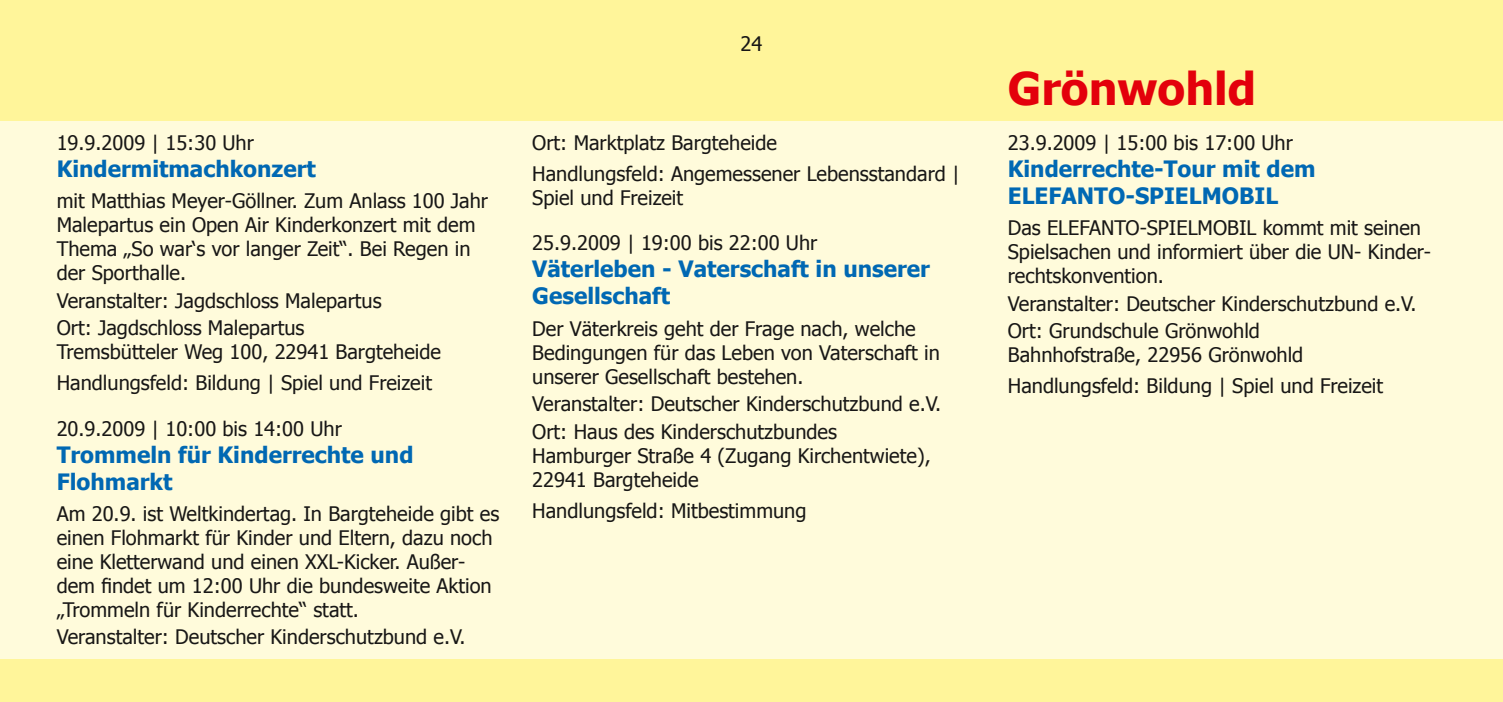
<style>
.page{position:relative;width:1503px;height:702px;background:#fff}
.page>*{position:absolute;margin:0;border:0;box-sizing:border-box;transform-origin:0 0}
.t1{font:700 45px "Tahoma";color:#e3000b}
.t2{font:700 22.5px/27px "Tahoma";color:#0068b3}
.t3{font:20px/24px "Tahoma";color:#181716}
</style>
<div class="page">
<div style="left:0;top:0;width:1502px;height:702px;background:#fffbdb"></div>
<div style="left:0;top:0;width:1502px;height:120px;background:#fff59a"></div>
<div style="left:0;top:659px;width:1502px;height:43px;background:#fff59a"></div>
<p class="t3" style="left:740px;top:30px;width:23px">24</p>
<p class="t3" style="left:57px;top:130px;width:199px">19.9.2009 | 15:30 Uhr</p>
<p class="t2" style="left:57px;top:154px;width:261px">Kindermitmachkonzert</p>
<p class="t3" style="left:57px;top:188px;width:433px">mit Matthias Meyer-Göllner. Zum Anlass 100 Jahr Malepartus ein Open Air Kinderkonzert mit dem Thema „So war‘s vor langer Zeit“. Bei Regen in der Sporthalle.</p>
<p class="t3" style="left:57px;top:286px;width:326px;line-height:27.5px">Veranstalter: Jagdschloss Malepartus<br>Ort: Jagdschloss Malepartus</p>
<p class="t3" style="left:57px;top:335px;width:386px;line-height:31px">Tremsbütteler Weg 100, 22941 Bargteheide<br>Handlungsfeld: Bildung | Spiel und Freizeit</p>
<p class="t3" style="left:57px;top:415px;width:287px">20.9.2009 | 10:00 bis 14:00 Uhr</p>
<p class="t2" style="left:57px;top:439px;width:358px">Trommeln für Kinderrechte und<br>Flohmarkt</p>
<p class="t3" style="left:57px;top:500px;width:444px">Am 20.9. ist Weltkindertag. In Bargteheide gibt es einen Flohmarkt für Kinder und Eltern, dazu noch eine Kletterwand und einen XXL-Kicker. Außer&shy;dem findet um 12:00 Uhr die bundesweite Aktion „Trommeln für Kinderrechte“ statt.</p>
<p class="t3" style="left:57px;top:624px;width:410px">Veranstalter: Deutscher Kinderschutzbund e.V.</p>
<p class="t3" style="left:532px;top:126px;width:429px;line-height:31px">Ort: Marktplatz Bargteheide<br>Handlungsfeld: Angemessener Lebensstandard |</p>
<p class="t3" style="left:532px;top:185px;width:152px">Spiel und Freizeit</p>
<p class="t3" style="left:532px;top:230px;width:287px">25.9.2009 | 19:00 bis 22:00 Uhr</p>
<p class="t2" style="left:532px;top:254px;width:399px">Väterleben - Vaterschaft in unserer<br>Gesellschaft</p>
<p class="t3" style="left:532px;top:315px;width:409px">Der Väterkreis geht der Frage nach, welche<br>Bedingungen für das Leben von Vaterschaft in unserer Gesellschaft bestehen.</p>
<p class="t3" style="left:532px;top:389px;width:410px;line-height:27.5px">Veranstalter: Deutscher Kinderschutzbund e.V.<br>Ort: Haus des Kinderschutzbundes</p>
<p class="t3" style="left:532px;top:442px;width:400px">Hamburger Straße 4 (Zugang Kirchentwiete),<br>22941 Bargteheide</p>
<p class="t3" style="left:532px;top:497px;width:276px">Handlungsfeld: Mitbestimmung</p>
<h1 class="t1" style="left:1007px;top:57px;width:250px">Grönwohld</h1>
<p class="t3" style="left:1007px;top:130px;width:287px">23.9.2009 | 15:00 bis 17:00 Uhr</p>
<p class="t2" style="left:1007px;top:154px;width:309px">Kinderrechte-Tour mit dem<br>ELEFANTO-SPIELMOBIL</p>
<p class="t3" style="left:1007px;top:215px;width:425px">Das ELEFANTO-SPIELMOBIL kommt mit seinen<br>Spielsachen und informiert über die UN- Kinder&shy;rechtskonvention.</p>
<p class="t3" style="left:1007px;top:289px;width:410px;line-height:27.5px">Veranstalter: Deutscher Kinderschutzbund e.V.<br>Ort: Grundschule Grönwohld</p>
<p class="t3" style="left:1007px;top:338px;width:377px;line-height:31px">Bahnhofstraße, 22956 Grönwohld<br>Handlungsfeld: Bildung | Spiel und Freizeit</p>
</div>
